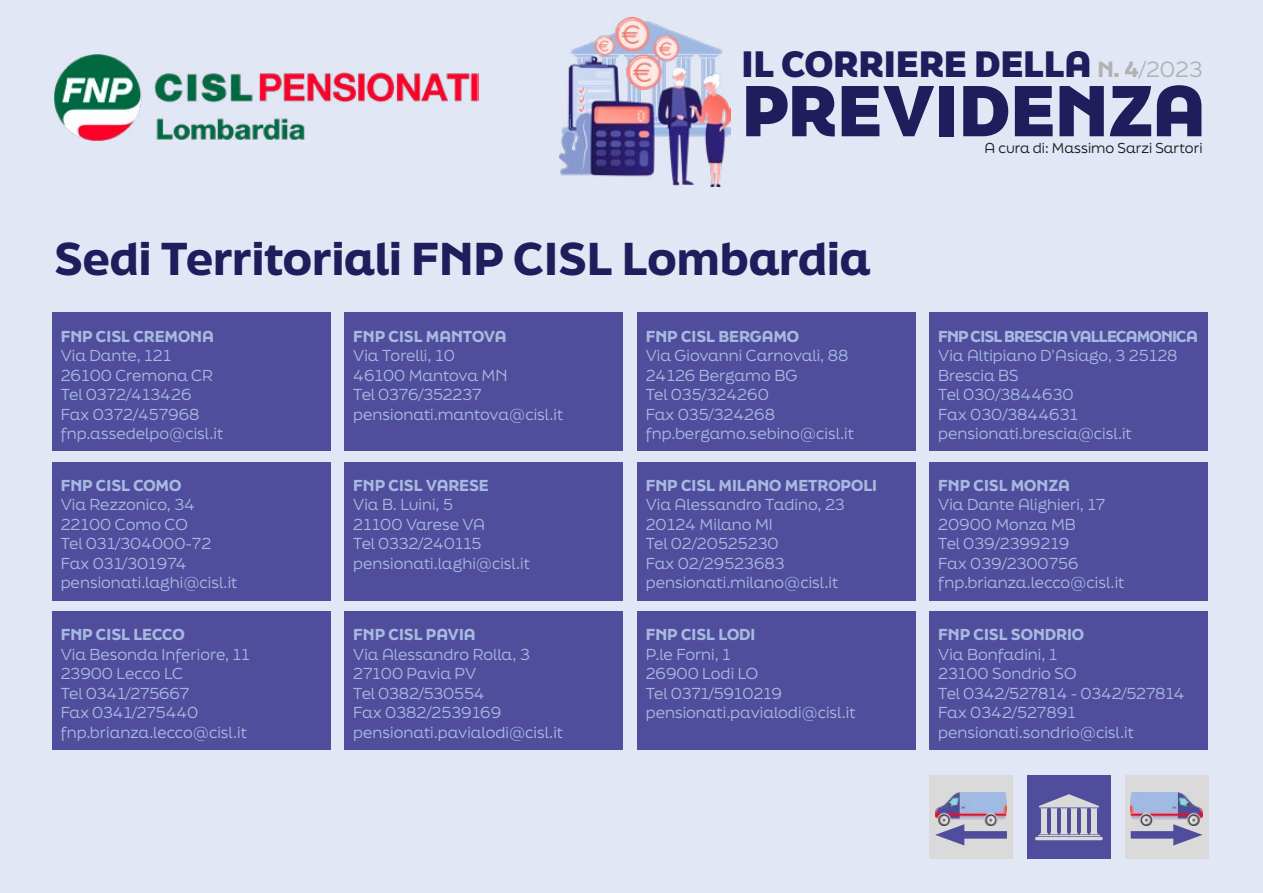
<style>
.page{position:relative;width:1263px;height:893px;background:#e2e7f6}
.page>*{position:absolute;margin:0;border:0;box-sizing:border-box;transform-origin:0 0}
.t1{font:800 67.95px "Final Six";color:#211d5c}
.t2{font:900 43.5px "Final Six";color:#211d5c}
.t3{font:800 34.65px "Final Six";color:#211d5c}
.t4{font:20.85px "Final Six";color:#b3b2b2}
.t5{font:15px/19.5px "Final Six";color:#a7b9e0}
.t6{font:900 15px "Final Six";color:#a7b9e0}
.t7{font:900 15px "Final Six";letter-spacing:-.05em;color:#a7b9e0}
.t8{font:13.65px "Final Six";color:#1d1d1b}
.s1{font-weight:900}
</style>
<div class="page">
<img style="left:54px;top:54px;width:424px;height:86px">
<img style="left:560px;top:18px;width:170px;height:169px">
<div style="left:1027px;top:775px;width:83px;height:84px;background:#4f4d9c"></div>
<svg style="left:1038px;top:794px;width:61px;height:40px"></svg>
<hr style="left:1038px;top:835px;width:62px;height:1px;background:#dadada">
<hr style="left:1035px;top:837px;width:68px;height:3px;background:#dadada;border-radius:2px">
<div style="left:1125px;top:775px;width:83px;height:84px;background:#dadada"></div>
<img style="left:1131px;top:793px;width:71px;height:33px">
<div style="left:1131px;top:831px;width:54px;height:8px;background:#4f4d9c"></div>
<svg style="left:1173px;top:824px;width:29px;height:21px"></svg>
<div style="left:930px;top:775px;width:83px;height:84px;background:#dadada"></div>
<img style="left:935px;top:793px;width:72px;height:33px">
<div style="left:952px;top:831px;width:55px;height:8px;background:#4f4d9c"></div>
<svg style="left:935px;top:824px;width:29px;height:21px"></svg>
<div style="left:52px;top:313px;width:279px;height:138px;background:#4f4d9c"></div>
<div style="left:52px;top:462px;width:279px;height:138px;background:#4f4d9c"></div>
<div style="left:52px;top:611px;width:279px;height:138px;background:#4f4d9c"></div>
<div style="left:345px;top:313px;width:278px;height:138px;background:#4f4d9c"></div>
<div style="left:345px;top:462px;width:278px;height:138px;background:#4f4d9c"></div>
<div style="left:345px;top:611px;width:278px;height:138px;background:#4f4d9c"></div>
<div style="left:637px;top:313px;width:279px;height:138px;background:#4f4d9c"></div>
<div style="left:637px;top:462px;width:279px;height:138px;background:#4f4d9c"></div>
<div style="left:637px;top:611px;width:279px;height:138px;background:#4f4d9c"></div>
<div style="left:930px;top:313px;width:278px;height:138px;background:#4f4d9c"></div>
<div style="left:930px;top:462px;width:278px;height:138px;background:#4f4d9c"></div>
<div style="left:930px;top:611px;width:278px;height:138px;background:#4f4d9c"></div>
<h3 class="t3" style="left:741px;top:39px;width:352px">IL CORRIERE DELLA</h3>
<h1 class="t1" style="left:741px;top:61px;width:466px">PREVIDENZA</h1>
<p class="t8" style="left:984px;top:137px;width:220px">A cura di: Massimo Sarzi Sartori</p>
<h3 class="t4" style="left:1097px;top:54px;width:107px"><span class="s1">N. 4</span>/2023</h3>
<p class="t2" style="left:54px;top:227px;width:817px">Sedi Territoriali FNP CISL Lombardia</p>
<p class="t6" style="left:61px;top:325px;width:155px">FNP CISL CREMONA</p>
<p class="t5" style="left:61px;top:345px;width:154px">Via Dante, 121<br>26100 Cremona CR<br>Tel 0372/413426</p>
<p class="t5" style="left:61px;top:404px;width:140px">Fax 0372/457968</p>
<p class="t5" style="left:61px;top:423px;width:164px">fnp.assedelpo@cisl.it</p>
<p class="t6" style="left:61px;top:474px;width:122px">FNP CISL COMO</p>
<p class="t5" style="left:61px;top:495px;width:136px">Via Rezzonico, 34</p>
<p class="t5" style="left:61px;top:514px;width:129px">22100 Como CO</p>
<p class="t5" style="left:61px;top:534px;width:152px">Tel 031/304000-72</p>
<p class="t5" style="left:61px;top:553px;width:127px">Fax 031/301974</p>
<p class="t5" style="left:61px;top:573px;width:178px">pensionati.laghi@cisl.it</p>
<p class="t6" style="left:61px;top:624px;width:125px">FNP CISL LECCO</p>
<p class="t5" style="left:61px;top:644px;width:191px">Via Besonda Inferiore, 11</p>
<p class="t5" style="left:61px;top:664px;width:124px">23900 Lecco LC</p>
<p class="t5" style="left:61px;top:683px;width:130px">Tel 0341/275667</p>
<p class="t5" style="left:61px;top:703px;width:139px">Fax 0341/275440</p>
<p class="t5" style="left:61px;top:722px;width:188px">fnp.brianza.lecco@cisl.it</p>
<p class="t6" style="left:353px;top:325px;width:155px">FNP CISL MANTOVA</p>
<p class="t5" style="left:353px;top:345px;width:103px">Via Torelli, 10</p>
<p class="t5" style="left:353px;top:365px;width:156px">46100 Mantova MN<br>Tel 0376/352237</p>
<p class="t5" style="left:353px;top:404px;width:212px">pensionati.mantova@cisl.it</p>
<p class="t6" style="left:353px;top:474px;width:137px">FNP CISL VARESE</p>
<p class="t5" style="left:353px;top:495px;width:101px">Via B. Luini, 5</p>
<p class="t5" style="left:353px;top:514px;width:134px">21100 Varese VA</p>
<p class="t5" style="left:353px;top:534px;width:130px">Tel 0332/240115</p>
<p class="t5" style="left:353px;top:553px;width:178px">pensionati.laghi@cisl.it</p>
<p class="t6" style="left:353px;top:624px;width:124px">FNP CISL PAVIA</p>
<p class="t5" style="left:353px;top:644px;width:178px">Via Alessandro Rolla, 3</p>
<p class="t5" style="left:353px;top:664px;width:125px">27100 Pavia PV</p>
<p class="t5" style="left:353px;top:683px;width:133px">Tel 0382/530554</p>
<p class="t5" style="left:353px;top:703px;width:149px">Fax 0382/2539169</p>
<p class="t5" style="left:353px;top:722px;width:211px">pensionati.pavialodi@cisl.it</p>
<p class="t6" style="left:646px;top:325px;width:155px">FNP CISL BERGAMO</p>
<p class="t5" style="left:646px;top:345px;width:204px">Via Giovanni Carnovali, 88</p>
<p class="t5" style="left:646px;top:365px;width:153px">24126 Bergamo BG<br>Tel 035/324260</p>
<p class="t5" style="left:646px;top:404px;width:131px">Fax 035/324268</p>
<p class="t5" style="left:646px;top:423px;width:210px">fnp.bergamo.sebino@cisl.it</p>
<p class="t6" style="left:646px;top:474px;width:233px">FNP CISL MILANO METROPOLI</p>
<p class="t5" style="left:646px;top:495px;width:200px">Via Alessandro Tadino, 23</p>
<p class="t5" style="left:646px;top:514px;width:129px">20124 Milano MI</p>
<p class="t5" style="left:646px;top:534px;width:134px">Tel 02/20525230</p>
<p class="t5" style="left:646px;top:553px;width:140px">Fax 02/29523683</p>
<p class="t5" style="left:646px;top:573px;width:194px">pensionati.milano@cisl.it</p>
<p class="t6" style="left:646px;top:624px;width:111px">FNP CISL LODI</p>
<p class="t5" style="left:646px;top:644px;width:87px">P.le Forni, 1</p>
<p class="t5" style="left:646px;top:664px;width:114px">26900 Lodi LO</p>
<p class="t5" style="left:646px;top:683px;width:138px">Tel 0371/5910219</p>
<p class="t5" style="left:646px;top:703px;width:211px">pensionati.pavialodi@cisl.it</p>
<p class="t7" style="left:938px;top:325px;width:261px">FNP CISL BRESCIA VALLECAMONICA</p>
<p class="t5" style="left:938px;top:345px;width:241px">Via Altipiano D’Asiago, 3 25128<br>Brescia BS</p>
<p class="t5" style="left:938px;top:384px;width:137px">Tel 030/3844630</p>
<p class="t5" style="left:938px;top:404px;width:141px">Fax 030/3844631</p>
<p class="t5" style="left:938px;top:423px;width:195px">pensionati.brescia@cisl.it</p>
<p class="t6" style="left:938px;top:474px;width:133px">FNP CISL MONZA</p>
<p class="t5" style="left:938px;top:495px;width:168px">Via Dante Alighieri, 17</p>
<p class="t5" style="left:938px;top:514px;width:139px">20900 Monza MB</p>
<p class="t5" style="left:938px;top:534px;width:133px">Tel 039/2399219</p>
<p class="t5" style="left:938px;top:553px;width:142px">Fax 039/2300756</p>
<p class="t5" style="left:938px;top:573px;width:188px">fnp.brianza.lecco@cisl.it</p>
<p class="t6" style="left:938px;top:624px;width:148px">FNP CISL SONDRIO</p>
<p class="t5" style="left:938px;top:644px;width:121px">Via Bonfadini, 1</p>
<p class="t5" style="left:938px;top:664px;width:140px">23100 Sondrio SO</p>
<p class="t5" style="left:938px;top:683px;width:248px">Tel 0342/527814 - 0342/527814</p>
<p class="t5" style="left:938px;top:703px;width:139px">Fax 0342/527891</p>
<p class="t5" style="left:938px;top:722px;width:197px">pensionati.sondrio@cisl.it</p>
</div>
